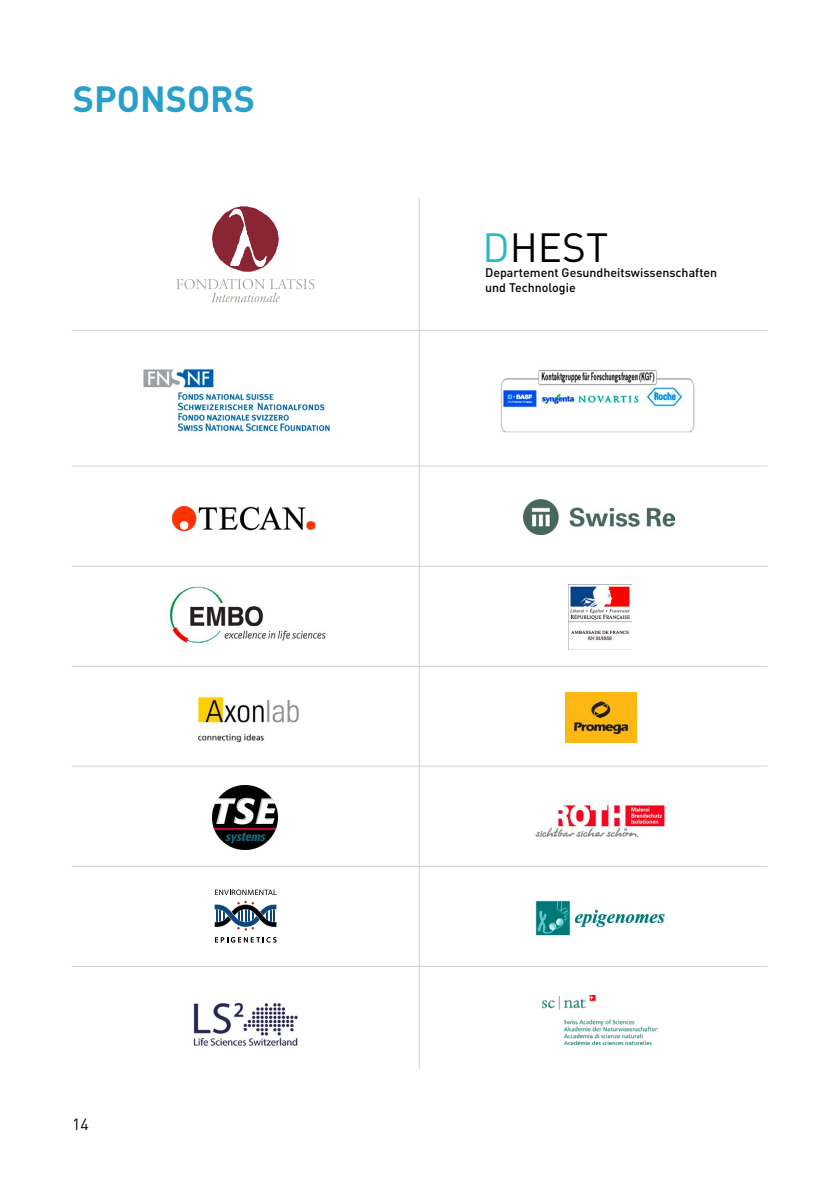
<style>
.page{position:relative;width:840px;height:1191px;background:#fff}
.page>*{position:absolute;margin:0;border:0;box-sizing:border-box;transform-origin:0 0}
.t1{font:40.2px "DIN Pro";color:#000}
.t2{font:700 36px "DIN";color:#28a0cb}
.t3{font:16px "DIN";color:#000}
.t4{font:500 12.4px/14.8px "DIN Pro";color:#000}
.s1{color:#29b8c8}
</style>
<div class="page">
<svg style="left:176px;top:279px;width:138px;height:23px"></svg>
<svg style="left:212px;top:206px;width:67px;height:66px"></svg>
<img style="left:523px;top:499px;width:151px;height:36px">
<svg style="left:215px;top:937px;width:61px;height:5px"></svg>
<svg style="left:215px;top:889px;width:61px;height:6px"></svg>
<svg style="left:214px;top:901px;width:63px;height:29px"></svg>
<img style="left:535px;top:900px;width:130px;height:36px">
<img style="left:143px;top:368px;width:187px;height:65px">
<img style="left:197px;top:696px;width:102px;height:46px">
<img style="left:500px;top:369px;width:195px;height:64px">
<img style="left:172px;top:506px;width:142px;height:24px">
<img style="left:169px;top:586px;width:157px;height:58px">
<img style="left:568px;top:584px;width:63px;height:65px">
<img style="left:193px;top:1002px;width:105px;height:44px">
<img style="left:542px;top:995px;width:115px;height:49px">
<img style="left:565px;top:692px;width:71px;height:50px">
<img style="left:535px;top:804px;width:130px;height:33px">
<img style="left:213px;top:785px;width:64px;height:64px">
<hr style="left:72px;top:330px;width:695px;height:1px;background:#cfd0d0">
<hr style="left:418px;top:198px;width:1px;height:871px;background:#cfd0d0">
<hr style="left:72px;top:465px;width:695px;height:1px;background:#cfd0d0">
<hr style="left:72px;top:566px;width:695px;height:1px;background:#cfd0d0">
<hr style="left:72px;top:666px;width:695px;height:1px;background:#cfd0d0">
<hr style="left:72px;top:765px;width:695px;height:1px;background:#cfd0d0">
<hr style="left:72px;top:866px;width:695px;height:1px;background:#cfd0d0">
<hr style="left:72px;top:966px;width:695px;height:1px;background:#cfd0d0">
<h2 class="t2" style="left:73px;top:75px;width:183px">SPONSORS</h2>
<h1 class="t1" style="left:482px;top:216px;width:127px"><span class="s1">D</span>HEST</h1>
<p class="t4" style="left:485px;top:264px;width:233px">Departement Gesundheitswissenschaften und Technologie</p>
<p class="t3" style="left:72px;top:1114px;width:18px">14</p>
</div>
